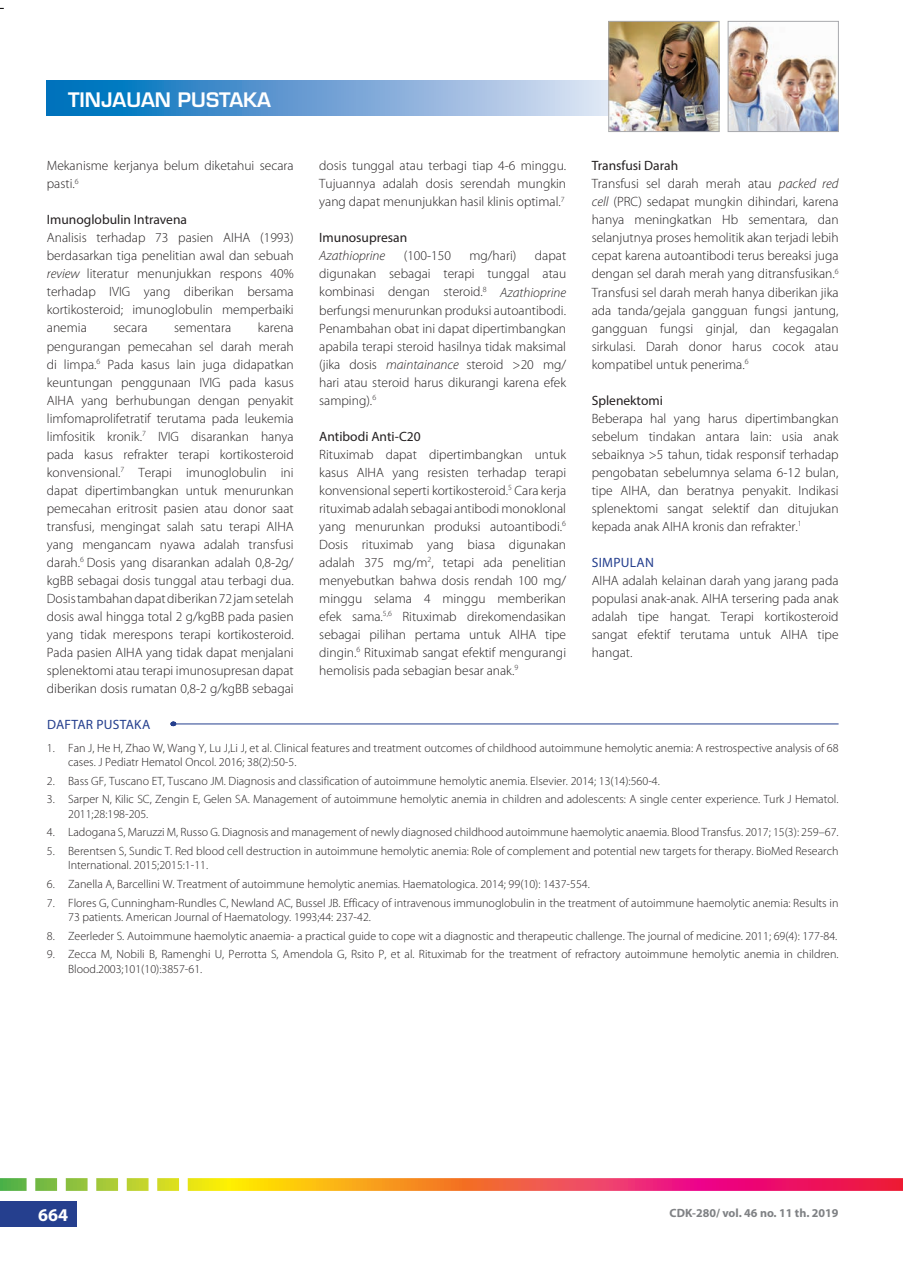
<style>
.page{position:relative;width:903px;height:1271px;background:#fff}
.page>*{position:absolute;margin:0;border:0;box-sizing:border-box;transform-origin:0 0}
.t1{font:600 19.5px "Eurostile LT Std";color:#fff}
.t2{font:700 18px "Myriad Pro";color:#fff}
.t3{font:300 13.5px/18px "Myriad Pro";color:#231f20;text-align:justify}
.t4{font:13.5px "Myriad Pro";color:#231f20}
.t5{font:13.5px "Myriad Pro";letter-spacing:.02em;color:#253f8e}
.t6{font:italic 300 13.5px "Myriad Pro";color:#231f20}
.t7{font:300 12px/14.4px "Myriad Pro";color:#231f20}
.t8{font:700 12px "Myriad Pro";color:#808285}
.s1{font-style:italic}
.s2{font-weight:400}
</style>
<div class="page">
<svg style="left:47px;top:80px;width:561px;height:35px;background:#6aa4d5"></svg>
<img style="left:729px;top:23px;width:107px;height:107px">
<div style="left:727px;top:21px;width:111px;height:111px;border:1px solid #a8a9ad"></div>
<img style="left:610px;top:23px;width:106px;height:107px">
<div style="left:608px;top:21px;width:110px;height:111px;border:1px solid #a8a9ad"></div>
<div style="left:0;top:1201px;width:77px;height:26px;background:#253f8e"></div>
<svg style="left:0;top:1178px;width:902px;height:12px;background:#e57b4c"></svg>
<hr style="left:170px;top:723px;width:668px;height:1px;background:#253f8e">
<h1 class="t1" style="left:68px;top:87px;width:204px">TINJAUAN PUSTAKA</h1>
<p class="t3" style="left:47px;top:157px;width:248px">Mekanisme kerjanya belum diketahui secara pasti.<sup>6</sup></p>
<p class="t4" style="left:47px;top:212px;width:142px">Imunoglobulin Intravena</p>
<p class="t3" style="left:47px;top:229px;width:248px">Analisis terhadap 73 pasien AIHA (1993) berdasarkan tiga penelitian awal dan sebuah <span class="s1">review</span> literatur menunjukkan respons 40% terhadap IVIG yang diberikan bersama kortikosteroid; imunoglobulin memperbaiki anemia</p>
<p class="t3" style="left:47px;top:319px;width:248px;text-indent:211px">karena pengurangan pemecahan sel darah merah di limpa.<sup>6</sup> Pada kasus lain juga didapatkan keuntungan penggunaan IVIG pada kasus AIHA yang berhubungan dengan penyakit limfomaprolifetratif terutama pada leukemia limfositik kronik.<sup>7</sup> IVIG disarankan hanya pada kasus refrakter terapi kortikosteroid konvensional.<sup>7</sup> Terapi imunoglobulin ini dapat dipertimbangkan untuk menurunkan pemecahan eritrosit pasien atau donor saat transfusi, mengingat salah satu terapi AIHA yang mengancam nyawa adalah transfusi darah.<sup>6</sup> Dosis yang disarankan adalah 0,8-2g/ kgBB sebagai dosis tunggal atau terbagi dua.<br>Dosis tambahan dapat diberikan 72 jam setelah dosis awal hingga total 2 g/kgBB pada pasien yang tidak merespons terapi kortikosteroid.<br>Pada pasien AIHA yang tidak dapat menjalani splenektomi atau terapi imunosupresan dapat diberikan dosis rumatan 0,8-2 g/kgBB sebagai</p>
<p class="t3" style="left:113px;top:319px;width:35px">secara</p>
<p class="t3" style="left:174px;top:319px;width:58px">sementara</p>
<p class="t3" style="left:319px;top:157px;width:248px">dosis tunggal atau terbagi tiap 4-6 minggu.<br>Tujuannya adalah dosis serendah mungkin yang dapat menunjukkan hasil klinis optimal.<sup>7</sup></p>
<p class="t4" style="left:319px;top:230px;width:89px">Imunosupresan</p>
<p class="t6" style="left:319px;top:248px;width:67px">Azathioprine</p>
<p class="t3" style="left:403px;top:247px;width:49px">(100-150</p>
<p class="t3" style="left:469px;top:247px;width:48px">mg/hari)</p>
<p class="t3" style="left:319px;top:247px;width:248px;text-indent:215px">dapat digunakan sebagai terapi tunggal atau kombinasi dengan steroid.<sup>8</sup> <span class="s1">Azathioprine </span>berfungsi menurunkan produksi autoantibodi.<br>Penambahan obat ini dapat dipertimbangkan apabila terapi steroid hasilnya tidak maksimal (jika dosis <span class="s1">maintainance</span> steroid &gt;20 mg/ hari atau steroid harus dikurangi karena efek samping).<sup>6</sup></p>
<p class="t4" style="left:319px;top:428px;width:103px">Antibodi Anti-C20</p>
<p class="t3" style="left:319px;top:445px;width:248px">Rituximab dapat dipertimbangkan untuk kasus AIHA yang resisten terhadap terapi konvensional seperti kortikosteroid.<sup>5</sup> Cara kerja rituximab adalah sebagai antibodi monoklonal yang menurunkan produksi autoantibodi.<sup>6<br></sup>Dosis rituximab yang biasa digunakan adalah 375 mg/m<sup>2</sup>, tetapi ada penelitian menyebutkan bahwa dosis rendah 100 mg/ minggu selama 4 minggu memberikan efek sama.<sup>5,6</sup> Rituximab direkomendasikan sebagai pilihan pertama untuk AIHA tipe dingin.<sup>6</sup> Rituximab sangat efektif mengurangi hemolisis pada sebagian besar anak.<sup>9</sup></p>
<p class="t3" style="left:591px;top:157px;width:248px;text-align:left"><span class="s2">Transfusi Darah<br></span>Transfusi sel darah merah atau <span class="s1">packed red cell</span> (PRC) sedapat mungkin dihindari, karena hanya meningkatkan Hb sementara, dan selanjutnya proses hemolitik akan terjadi lebih cepat karena autoantibodi terus bereaksi juga dengan sel darah merah yang ditransfusikan.<sup>6<br></sup>Transfusi sel darah merah hanya diberikan jika ada tanda/gejala gangguan fungsi jantung, gangguan fungsi ginjal, dan kegagalan sirkulasi. Darah donor harus cocok atau kompatibel untuk penerima.<sup>6</sup></p>
<p class="t4" style="left:591px;top:392px;width:73px">Splenektomi</p>
<p class="t3" style="left:591px;top:409px;width:248px">Beberapa hal yang harus dipertimbangkan sebelum tindakan antara lain: usia anak sebaiknya &gt;5 tahun, tidak responsif terhadap pengobatan sebelumnya selama 6-12 bulan, tipe AIHA, dan beratnya penyakit. Indikasi splenektomi sangat selektif dan ditujukan kepada anak AIHA kronis dan refrakter.<sup>1</sup></p>
<p class="t5" style="left:591px;top:554px;width:64px">SIMPULAN</p>
<p class="t3" style="left:591px;top:571px;width:248px">AIHA adalah kelainan darah yang jarang pada populasi anak-anak. AIHA tersering pada anak adalah tipe hangat. Terapi kortikosteroid sangat efektif terutama untuk AIHA tipe hangat.</p>
<p class="t5" style="left:47px;top:716px;width:105px">DAFTAR PUSTAKA</p>
<p class="t7" style="left:68px;top:740px;width:771px;text-indent:-21px">1. Fan J, He H, Zhao W, Wang Y, Lu J,Li J, et al. Clinical features and treatment outcomes of childhood autoimmune hemolytic anemia: A restrospective analysis of 68 cases. J Pediatr Hematol Oncol. 2016; 38(2):50-5.</p>
<p class="t7" style="left:47px;top:773px;width:614px">2. Bass GF, Tuscano ET, Tuscano JM. Diagnosis and classification of autoimmune hemolytic anemia. Elsevier. 2014; 13(14):560-4.</p>
<p class="t7" style="left:68px;top:792px;width:771px;text-indent:-21px">3. Sarper N, Kilic SC, Zengin E, Gelen SA. Management of autoimmune hemolytic anemia in children and adolescents: A single center experience. Turk J Hematol.<br>2011;28:198-205.</p>
<p class="t7" style="left:47px;top:825px;width:792px">4. Ladogana S, Maruzzi M, Russo G. Diagnosis and management of newly diagnosed childhood autoimmune haemolytic anaemia. Blood Transfus. 2017; 15(3): 259–67.</p>
<p class="t7" style="left:68px;top:844px;width:771px;text-indent:-21px">5. Berentsen S, Sundic T. Red blood cell destruction in autoimmune hemolytic anemia: Role of complement and potential new targets for therapy. BioMed Research<br>International. 2015;2015:1-11.</p>
<p class="t7" style="left:47px;top:877px;width:544px">6. Zanella A, Barcellini W. Treatment of autoimmune hemolytic anemias. Haematologica. 2014; 99(10): 1437-554.</p>
<p class="t7" style="left:68px;top:895px;width:771px;text-indent:-21px">7. Flores G, Cunningham-Rundles C, Newland AC, Bussel JB. Efficacy of intravenous immunoglobulin in the treatment of autoimmune haemolytic anemia: Results in<br>73 patients. American Journal of Haematology. 1993;44: 237-42.</p>
<p class="t7" style="left:47px;top:928px;width:791px">8. Zeerleder S. Autoimmune haemolytic anaemia- a practical guide to cope wit a diagnostic and therapeutic challenge. The journal of medicine. 2011; 69(4): 177-84.</p>
<p class="t7" style="left:68px;top:947px;width:771px;text-indent:-21px">9. Zecca M, Nobili B, Ramenghi U, Perrotta S, Amendola G, Rsito P, et al. Rituximab for the treatment of refractory autoimmune hemolytic anemia in children.<br>Blood.2003;101(10):3857-61.</p>
<h2 class="t2" style="left:38px;top:1203px;width:31px">664</h2>
<p class="t8" style="left:669px;top:1205px;width:170px">CDK-280/ vol. 46 no. 11 th. 2019</p>
</div>
